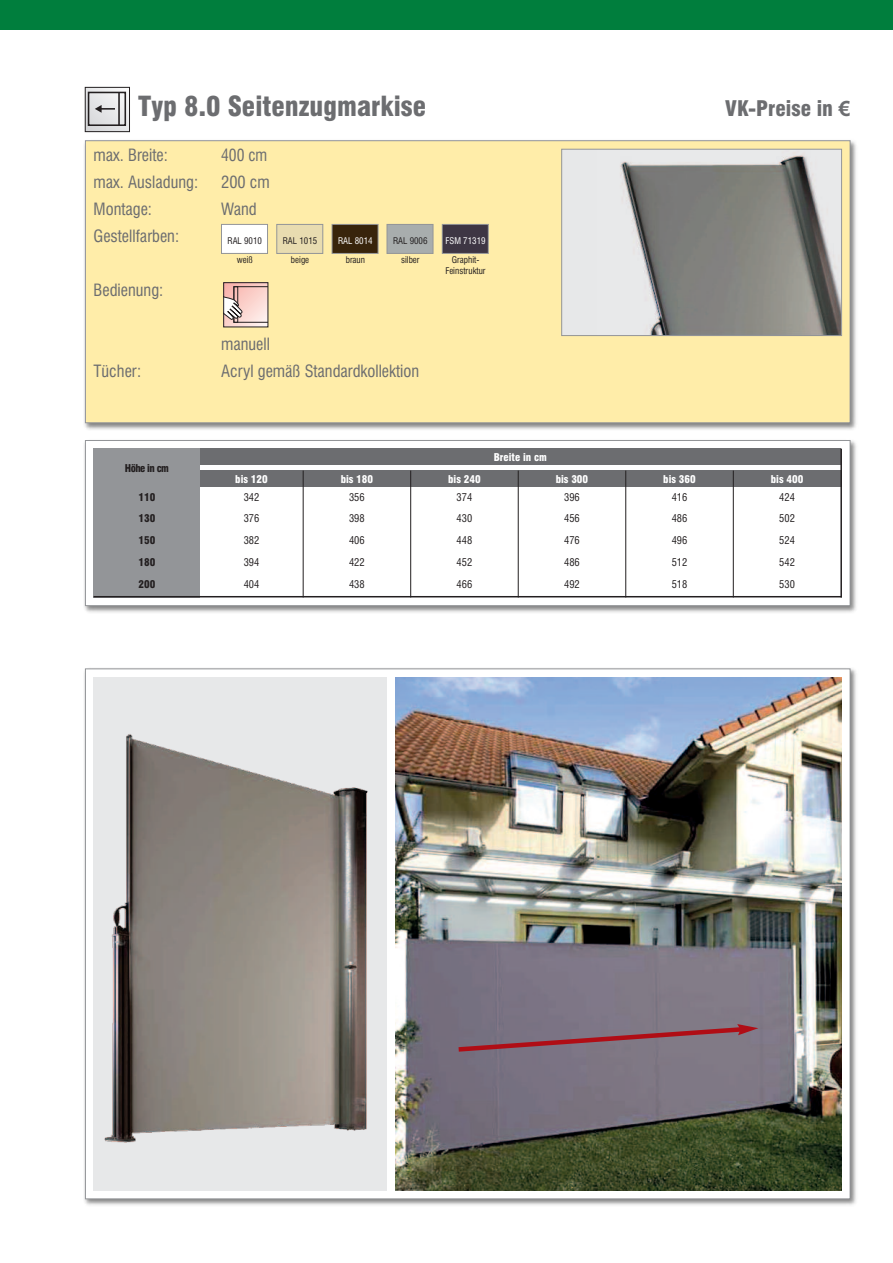
<style>
.page{position:relative;width:893px;height:1263px;background:#fff}
.page>*{position:absolute;margin:0;border:0;box-sizing:border-box;transform-origin:0 0}
.t1{font:900 condensed 27px "Swiss 721 BT";color:#6c6d70}
.t2{font:900 condensed 21px "Swiss 721 BT";color:#6c6d70}
.t3{font:condensed 16.5px "Swiss 721 BT";color:#6c6d70}
.t4{font:condensed 16.5px "Swiss 721 BT";color:#6c6d70;scale:.95 1}
.t5{font:condensed 10.5px "Swiss 721 BT";color:#231f20}
.t6{font:900 condensed 10.5px "Swiss 721 BT";color:#fff}
.t7{font:900 condensed 10.5px "Swiss 721 BT";color:#231f20}
.t8{font:condensed 9px/19.5px "Swiss 721 BT";color:#231f20;text-align:center}
.t9{font:condensed 9px "Swiss 721 BT";color:#fff}
.s1{font-family:"Arial";font-weight:700;font-stretch:normal}
</style>
<div class="page">
<div style="left:0;top:0;width:893px;height:30px;background:#007e3d"></div>
<img style="left:84px;top:140px;width:772px;height:473px">
<div style="left:86px;top:141px;width:764px;height:281px;background:#ffeda9"></div>
<div style="left:562px;top:150px;width:279px;height:185px;background:#e7e8e9"></div>
<img style="left:620px;top:152px;width:220px;height:182px">
<div style="left:561px;top:149px;width:281px;height:187px;border:1px solid #939598"></div>
<div style="left:86px;top:441px;width:764px;height:164px;background:#fff"></div>
<div style="left:85px;top:440px;width:765px;height:166px;border:1px solid #939598"></div>
<img style="left:84px;top:668px;width:772px;height:537px">
<div style="left:86px;top:669px;width:764px;height:529px;background:#fff"></div>
<div style="left:94px;top:677px;width:293px;height:514px;background:#e7e8e9"></div>
<img style="left:104px;top:734px;width:264px;height:409px">
<img style="left:395px;top:677px;width:447px;height:514px">
<svg style="left:87px;top:89px;width:41px;height:41px"></svg>
<div style="left:88px;top:92px;width:38px;height:34px;border:2px solid #231f20"></div>
<hr style="left:118px;top:93px;width:2px;height:32px;background:#231f20">
<svg style="left:95px;top:105px;width:20px;height:8px"></svg>
<div style="left:85px;top:87px;width:45px;height:45px;border:1px solid #231f20"></div>
<div style="left:222px;top:225px;width:45px;height:28px;background:#fff"></div>
<div style="left:221px;top:224px;width:47px;height:30px;border:1px solid #939598"></div>
<div style="left:277px;top:225px;width:45px;height:28px;background:#e8dcb0"></div>
<div style="left:276px;top:224px;width:47px;height:30px;border:1px solid #939598"></div>
<div style="left:387px;top:225px;width:46px;height:28px;background:#a8adad"></div>
<div style="left:387px;top:224px;width:46px;height:30px;border:1px solid #939598"></div>
<div style="left:443px;top:225px;width:45px;height:28px;background:#3e3644"></div>
<div style="left:442px;top:224px;width:47px;height:30px;border:1px solid #939598"></div>
<div style="left:332px;top:225px;width:46px;height:28px;background:#38240b"></div>
<div style="left:332px;top:224px;width:46px;height:30px;border:1px solid #939598"></div>
<svg style="left:225px;top:284px;width:41px;height:41px"></svg>
<svg style="left:225px;top:286px;width:41px;height:37px;background:#dcbebb"></svg>
<div style="left:223px;top:282px;width:45px;height:45px;border:1px solid #231f20"></div>
<svg style="left:454px;top:1024px;width:304px;height:30px;background:#846573"></svg>
<div style="left:94px;top:449px;width:106px;height:38px;background:#939598"></div>
<div style="left:200px;top:449px;width:641px;height:16px;background:#6c6d70"></div>
<div style="left:200px;top:471px;width:103px;height:16px;background:#6c6d70"></div>
<div style="left:303px;top:471px;width:108px;height:16px;background:#6c6d70"></div>
<div style="left:411px;top:471px;width:107px;height:16px;background:#6c6d70"></div>
<div style="left:518px;top:471px;width:108px;height:16px;background:#6c6d70"></div>
<div style="left:626px;top:471px;width:107px;height:16px;background:#6c6d70"></div>
<div style="left:733px;top:471px;width:109px;height:16px;background:#6c6d70"></div>
<div style="left:94px;top:487px;width:106px;height:22px;background:#939598"></div>
<div style="left:94px;top:509px;width:106px;height:22px;background:#939598"></div>
<div style="left:94px;top:531px;width:106px;height:21px;background:#939598"></div>
<div style="left:94px;top:552px;width:106px;height:22px;background:#939598"></div>
<div style="left:94px;top:574px;width:106px;height:23px;background:#939598"></div>
<hr style="left:303px;top:471px;width:1px;height:126px;background:#231f20">
<hr style="left:410px;top:471px;width:1px;height:126px;background:#231f20">
<hr style="left:518px;top:471px;width:1px;height:126px;background:#231f20">
<hr style="left:625px;top:471px;width:1px;height:126px;background:#231f20">
<hr style="left:733px;top:471px;width:1px;height:126px;background:#231f20">
<hr style="left:840px;top:449px;width:2px;height:148px;background:#231f20">
<hr style="left:94px;top:596px;width:748px;height:1px;background:#231f20">
<h1 class="t1" style="left:138px;top:91px;width:289px">Typ 8.0 Seitenzugmarkise</h1>
<p class="t2" style="left:725px;top:97px;width:127px">VK-Preise in <span class="s1">€</span></p>
<p class="t3" style="left:94px;top:146px;width:76px">max. Breite:</p>
<p class="t4" style="left:221px;top:146px;width:50px">400 cm</p>
<p class="t3" style="left:94px;top:173px;width:106px">max. Ausladung:</p>
<p class="t3" style="left:221px;top:173px;width:50px">200 cm</p>
<p class="t3" style="left:94px;top:200px;width:60px">Montage:</p>
<p class="t3" style="left:221px;top:200px;width:37px">Wand</p>
<p class="t3" style="left:94px;top:227px;width:87px">Gestellfarben:</p>
<p class="t8" style="left:228px;top:231px;width:36px">RAL 9010 weiß</p>
<p class="t8" style="left:283px;top:231px;width:36px">RAL 1015 beige</p>
<p class="t8" style="left:393px;top:231px;width:36px">RAL 9006 silber</p>
<p class="t9" style="left:446px;top:236px;width:42px">FSM 71319</p>
<p class="t9" style="left:338px;top:236px;width:36px">RAL 8014</p>
<p class="t8" style="left:346px;top:251px;width:21px">braun</p>
<p class="t8" style="left:446px;top:255px;width:41px;line-height:10.5px">Graphit-<br>Feinstruktur</p>
<p class="t3" style="left:94px;top:281px;width:71px">Bedienung:</p>
<p class="t3" style="left:221px;top:335px;width:50px">manuell</p>
<p class="t3" style="left:94px;top:362px;width:49px">Tücher:</p>
<p class="t3" style="left:221px;top:362px;width:200px">Acryl gemäß Standardkollektion</p>
<p class="t7" style="left:125px;top:462px;width:46px">Höhe in cm</p>
<p class="t6" style="left:494px;top:451px;width:55px">Breite in cm</p>
<p class="t6" style="left:235px;top:473px;width:34px">bis 120</p>
<p class="t6" style="left:341px;top:473px;width:34px">bis 180</p>
<p class="t6" style="left:448px;top:473px;width:34px">bis 240</p>
<p class="t6" style="left:556px;top:473px;width:34px">bis 300</p>
<p class="t6" style="left:663px;top:473px;width:34px">bis 360</p>
<p class="t6" style="left:771px;top:473px;width:34px">bis 400</p>
<p class="t7" style="left:138px;top:491px;width:18px">110</p>
<p class="t5" style="left:244px;top:491px;width:17px">342</p>
<p class="t5" style="left:349px;top:491px;width:17px">356</p>
<p class="t5" style="left:457px;top:491px;width:17px">374</p>
<p class="t5" style="left:564px;top:491px;width:17px">396</p>
<p class="t5" style="left:672px;top:491px;width:17px">416</p>
<p class="t5" style="left:779px;top:491px;width:17px">424</p>
<p class="t7" style="left:138px;top:513px;width:18px">130</p>
<p class="t5" style="left:244px;top:513px;width:17px">376</p>
<p class="t5" style="left:349px;top:513px;width:17px">398</p>
<p class="t5" style="left:457px;top:513px;width:17px">430</p>
<p class="t5" style="left:564px;top:513px;width:17px">456</p>
<p class="t5" style="left:672px;top:513px;width:17px">486</p>
<p class="t5" style="left:779px;top:513px;width:17px">502</p>
<p class="t7" style="left:138px;top:534px;width:18px">150</p>
<p class="t5" style="left:244px;top:534px;width:17px">382</p>
<p class="t5" style="left:349px;top:534px;width:17px">406</p>
<p class="t5" style="left:457px;top:534px;width:17px">448</p>
<p class="t5" style="left:564px;top:534px;width:17px">476</p>
<p class="t5" style="left:672px;top:534px;width:17px">496</p>
<p class="t5" style="left:779px;top:534px;width:17px">524</p>
<p class="t7" style="left:138px;top:556px;width:18px">180</p>
<p class="t5" style="left:244px;top:556px;width:17px">394</p>
<p class="t5" style="left:349px;top:556px;width:17px">422</p>
<p class="t5" style="left:457px;top:556px;width:17px">452</p>
<p class="t5" style="left:564px;top:556px;width:17px">486</p>
<p class="t5" style="left:672px;top:556px;width:17px">512</p>
<p class="t5" style="left:779px;top:556px;width:17px">542</p>
<p class="t7" style="left:138px;top:578px;width:18px">200</p>
<p class="t5" style="left:244px;top:578px;width:17px">404</p>
<p class="t5" style="left:349px;top:578px;width:17px">438</p>
<p class="t5" style="left:457px;top:578px;width:17px">466</p>
<p class="t5" style="left:564px;top:578px;width:17px">492</p>
<p class="t5" style="left:672px;top:578px;width:17px">518</p>
<p class="t5" style="left:779px;top:578px;width:17px">530</p>
</div>
